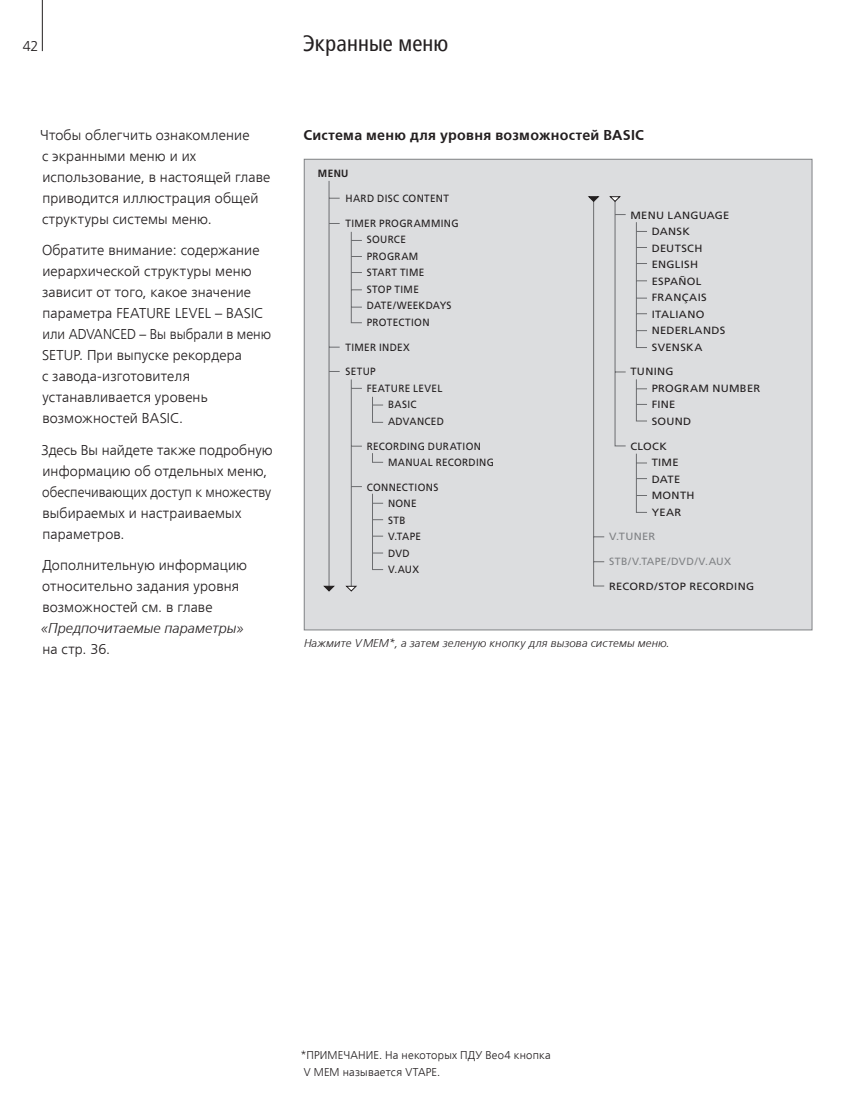
<style>
.page{position:relative;width:859px;height:1110px;background:#fff}
.page>*{position:absolute;margin:0;border:0;box-sizing:border-box;transform-origin:0 0}
.t1{font:condensed 22.5px "Frutiger LTCYR";letter-spacing:.005em;color:#231f20}
.t2{font:300 14.25px/21px "Frutiger LTCYR";letter-spacing:.01em;color:#231f20}
.t3{font:700 14.25px "Frutiger LTCYR";letter-spacing:.02em;color:#231f20}
.t4{font:italic 300 14.25px "Frutiger LTCYR";letter-spacing:.01em;color:#231f20}
.t5{font:300 11.25px/16.5px "Frutiger LTCYR";letter-spacing:.02em;color:#231f20}
.t6{font:italic 300 11.25px "Frutiger LTCYR";letter-spacing:.015em;color:#231f20}
.t7{font:10.5px/16.5px "Frutiger";letter-spacing:.03em;color:#231f20;scale:.95 1}
.t8{font:10.5px/16.5px "Frutiger";letter-spacing:.03em;color:#231f20;scale:1.06 1}
.t9{font:10.5px "Frutiger";letter-spacing:.03em;color:#808285}
.t10{font:10.5px "Frutiger";letter-spacing:.03em;color:#808285;scale:1.06 1}
.t11{font:700 10.5px "Frutiger";color:#231f20;scale:.95 1}
</style>
<div class="page">
<div style="left:304px;top:159px;width:508px;height:471px;background:#dcdddf"></div>
<svg style="left:328px;top:181px;width:319px;height:404px"></svg>
<svg style="left:345px;top:585px;width:12px;height:7px"></svg>
<svg style="left:587px;top:196px;width:39px;height:391px"></svg>
<svg style="left:323px;top:585px;width:12px;height:7px"></svg>
<svg style="left:372px;top:452px;width:12px;height:11px"></svg>
<hr style="left:42px;top:0;width:1px;height:51px;background:#231f20">
<p class="t2" style="left:23px;top:36px;width:17px">42</p>
<p class="t2" style="left:40px;top:124px;width:232px">Чтобы облегчить ознакомление<br>с экранными меню и их использование, в настоящей главе приводится иллюстрация общей структуры системы меню.</p>
<p class="t2" style="left:42px;top:240px;width:230px">Обратите внимание: содержание иерархической структуры меню зависит от того, какое значение параметра FEATURE LEVEL – BASIC или ADVANCED – Вы выбрали в меню<br>SETUP. При выпуске рекордера<br>с завода-изготовителя устанавливается уровень возможностей BASIC.</p>
<p class="t2" style="left:42px;top:439px;width:232px">Здесь Вы найдете также подробную информацию об отдельных меню, обеспечивающих доступ к множеству выбираемых и настраиваемых параметров.</p>
<p class="t2" style="left:42px;top:555px;width:206px">Дополнительную информацию относительно задания уровня возможностей см. в главе</p>
<p class="t4" style="left:41px;top:620px;width:204px">«Предпочитаемые параметры»</p>
<p class="t2" style="left:42px;top:639px;width:69px">на стр. 36.</p>
<h1 class="t1" style="left:303px;top:31px;width:147px">Экранные меню</h1>
<p class="t3" style="left:303px;top:127px;width:342px">Система меню для уровня возможностей BASIC</p>
<p class="t11" style="left:318px;top:167px;width:34px">MENU</p>
<p class="t7" style="left:345px;top:190px;width:111px">HARD DISC CONTENT</p>
<p class="t7" style="left:367px;top:215px;width:98px;text-indent:-21px">TIMER PROGRAMMING<br>SOURCE<br>PROGRAM<br>START TIME<br>STOP TIME<br>DATE/WEEKDAYS<br>PROTECTION</p>
<p class="t7" style="left:345px;top:339px;width:69px">TIMER INDEX</p>
<p class="t7" style="left:345px;top:363px;width:33px">SETUP</p>
<p class="t7" style="left:367px;top:380px;width:81px">FEATURE LEVEL</p>
<p class="t7" style="left:388px;top:396px;width:32px">BASIC</p>
<p class="t7" style="left:388px;top:413px;width:60px">ADVANCED</p>
<p class="t7" style="left:388px;top:438px;width:113px;text-indent:-21px">RECORDING DURATION<br>MANUAL RECORDING</p>
<p class="t7" style="left:388px;top:479px;width:55px;text-indent:-21px">CONNECTIONS<br>NONE<br>STB<br>V.TAPE<br>DVD<br>V.AUX</p>
<p class="t8" style="left:652px;top:207px;width:75px;text-indent:-21px">MENU LANGUAGE<br>DANSK<br>DEUTSCH<br>ENGLISH<br>ESPAÑOL<br>FRANÇAIS<br>ITALIANO<br>NEDERLANDS<br>SVENSKA</p>
<p class="t8" style="left:652px;top:363px;width:104px;text-indent:-21px">TUNING<br>PROGRAM NUMBER<br>FINE<br>SOUND</p>
<p class="t8" style="left:652px;top:438px;width:42px;text-indent:-21px">CLOCK<br>TIME<br>DATE<br>MONTH<br>YEAR</p>
<p class="t10" style="left:609px;top:530px;width:45px">V.TUNER</p>
<p class="t9" style="left:609px;top:555px;width:123px">STB/V.TAPE/DVD/V.AUX</p>
<p class="t8" style="left:609px;top:578px;width:138px">RECORD/STOP RECORDING</p>
<p class="t6" style="left:304px;top:637px;width:367px">Нажмите V MEM*, а затем зеленую кнопку для вызова системы меню.</p>
<p class="t5" style="left:304px;top:1047px;width:248px;text-indent:-3px">*ПРИМЕЧАНИЕ. На некоторых ПДУ Beo4 кнопка<br>V MEM называется VTAPE.</p>
</div>
